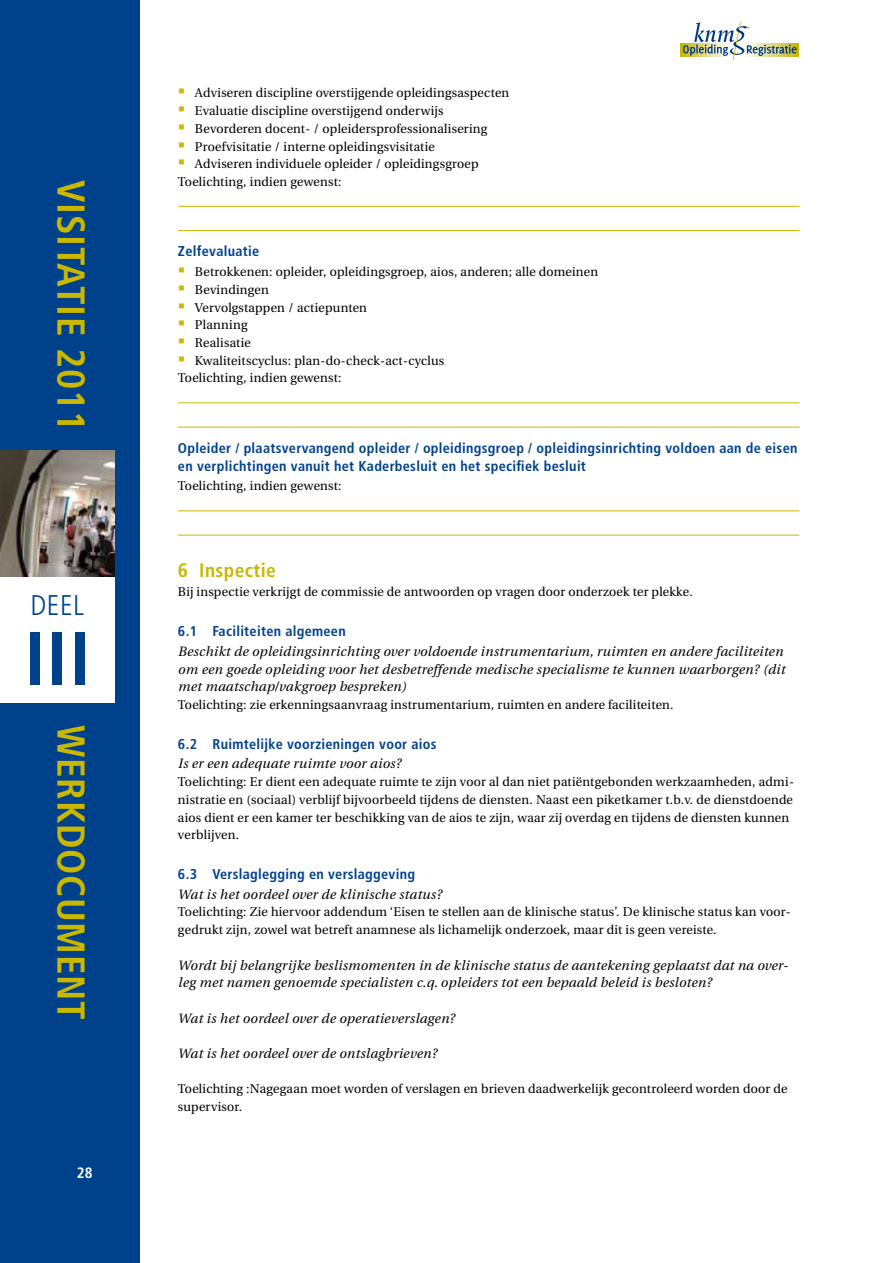
<style>
.page{position:relative;width:893px;height:1263px;background:#fff}
.page>*{position:absolute;margin:0;border:0;box-sizing:border-box;transform-origin:0 0}
.t1{font:700 condensed 75px "Frutiger LT Std";color:#00418c}
.t2{font:700 condensed 39px "Frutiger LT Std";letter-spacing:.02em;color:#c9b700}
.t3{font:300 condensed 28.5px "Frutiger LT Std";color:#00418c}
.t4{font:700 condensed 19.5px "Frutiger LT Std";letter-spacing:.02em;color:#c9b700}
.t5{font:16.5px/17.7px "Utopia Headline";letter-spacing:.015em;color:#000}
.t6{font:700 condensed 15px "Frutiger LT Std";color:#fff}
.t7{font:700 condensed 14.25px/17.7px "Frutiger LT Std";letter-spacing:.02em;color:#00418c}
.t8{font:italic 13.5px/17.7px "Utopia";letter-spacing:.02em;color:#000}
</style>
<div class="page">
<div style="left:680px;top:44px;width:50px;height:12px;background:#c4b700"></div>
<div style="left:742px;top:44px;width:57px;height:12px;background:#c5b800"></div>
<svg style="left:683px;top:22px;width:114px;height:38px"></svg>
<div style="left:0;top:0;width:140px;height:1263px;background:#00418c"></div>
<div style="left:0;top:576px;width:115px;height:126px;background:#fff"></div>
<img style="left:0;top:450px;width:115px;height:126px">
<hr style="left:178px;top:206px;width:621px;height:1px;background:#c9b700">
<hr style="left:178px;top:230px;width:621px;height:1px;background:#c9b700">
<hr style="left:178px;top:402px;width:621px;height:1px;background:#c9b700">
<hr style="left:178px;top:427px;width:621px;height:1px;background:#c9b700">
<hr style="left:178px;top:510px;width:621px;height:1px;background:#c9b700">
<hr style="left:178px;top:535px;width:621px;height:1px;background:#c9b700">
<h2 class="t2" style="left:94px;top:180px;width:253px;rotate:90deg">Visitatie 2011</h2>
<h3 class="t3" style="left:30px;top:589px;width:55px">Deel</h3>
<h1 class="t1" style="left:25px;top:614px;width:67px">III</h1>
<h2 class="t2" style="left:94px;top:725px;width:297px;rotate:90deg">werkdocument</h2>
<p class="t6" style="left:77px;top:1164px;width:17px">28</p>
<p class="t5" style="left:195px;top:84px;width:316px">Adviseren discipline overstijgende opleidingsaspecten</p>
<p class="t5" style="left:195px;top:102px;width:250px">Evaluatie discipline overstijgend onderwijs</p>
<p class="t5" style="left:195px;top:120px;width:294px">Bevorderen docent- / opleidersprofessionalisering</p>
<p class="t5" style="left:195px;top:138px;width:241px">Proefvisitatie / interne opleidingsvisitatie</p>
<p class="t5" style="left:195px;top:155px;width:285px">Adviseren individuele opleider / opleidingsgroep</p>
<p class="t5" style="left:178px;top:173px;width:165px">Toelichting, indien gewenst:</p>
<p class="t7" style="left:178px;top:243px;width:83px">Zelfevaluatie</p>
<p class="t5" style="left:195px;top:263px;width:405px">Betrokkenen: opleider, opleidingsgroep, aios, anderen; alle domeinen</p>
<p class="t5" style="left:195px;top:281px;width:75px">Bevindingen</p>
<p class="t5" style="left:195px;top:299px;width:173px">Vervolgstappen / actiepunten</p>
<p class="t5" style="left:195px;top:316px;width:54px">Planning</p>
<p class="t5" style="left:195px;top:334px;width:57px">Realisatie</p>
<p class="t5" style="left:195px;top:352px;width:251px">Kwaliteitscyclus: plan-do-check-act-cyclus</p>
<p class="t5" style="left:178px;top:369px;width:165px">Toelichting, indien gewenst:</p>
<p class="t7" style="left:178px;top:439px;width:621px">Opleider / plaatsvervangend opleider / opleidingsgroep / opleidingsinrichting voldoen aan de eisen en verplichtingen vanuit het Kaderbesluit en het specifiek besluit</p>
<p class="t5" style="left:178px;top:477px;width:165px">Toelichting, indien gewenst:</p>
<p class="t4" style="left:178px;top:558px;width:100px">6 Inspectie</p>
<p class="t5" style="left:178px;top:583px;width:516px">Bij inspectie verkrijgt de commissie de antwoorden op vragen door onderzoek ter plekke.</p>
<p class="t7" style="left:178px;top:622px;width:169px">6.1 Faciliteiten algemeen</p>
<p class="t8" style="left:178px;top:643px;width:609px">Beschikt de opleidingsinrichting over voldoende instrumentarium, ruimten en andere faciliteiten om een goede opleiding voor het desbetreffende medische specialisme te kunnen waarborgen? (dit met maatschap/vakgroep bespreken)</p>
<p class="t5" style="left:178px;top:696px;width:497px">Toelichting: zie erkenningsaanvraag instrumentarium, ruimten en andere faciliteiten.</p>
<p class="t7" style="left:178px;top:735px;width:260px">6.2 Ruimtelijke voorzieningen voor aios</p>
<p class="t8" style="left:178px;top:755px;width:225px">Is er een adequate ruimte voor aios?</p>
<p class="t5" style="left:178px;top:773px;width:617px">Toelichting: Er dient een adequate ruimte te zijn voor al dan niet patiëntgebonden werkzaamheden, admi&shy;nistratie en (sociaal) verblijf bijvoorbeeld tijdens de diensten. Naast een piketkamer t.b.v. de dienstdoende aios dient er een kamer ter beschikking van de aios te zijn, waar zij overdag en tijdens de diensten kunnen verblijven.</p>
<p class="t7" style="left:178px;top:865px;width:239px">6.3 Verslaglegging en verslaggeving</p>
<p class="t8" style="left:178px;top:885px;width:265px">Wat is het oordeel over de klinische status?</p>
<p class="t5" style="left:178px;top:903px;width:614px">Toelichting: Zie hiervoor addendum ‘Eisen te stellen aan de klinische status’. De klinische status kan voor&shy;gedrukt zijn, zowel wat betreft anamnese als lichamelijk onderzoek, maar dit is geen vereiste.</p>
<p class="t8" style="left:178px;top:956px;width:612px">Wordt bij belangrijke beslismomenten in de klinische status de aantekening geplaatst dat na over&shy;leg met namen genoemde specialisten c.q. opleiders tot een bepaald beleid is besloten?</p>
<p class="t8" style="left:178px;top:1009px;width:279px">Wat is het oordeel over de operatieverslagen?</p>
<p class="t8" style="left:178px;top:1045px;width:261px">Wat is het oordeel over de ontslagbrieven?</p>
<p class="t5" style="left:178px;top:1080px;width:611px">Toelichting :Nagegaan moet worden of verslagen en brieven daadwerkelijk gecontroleerd worden door de supervisor.</p>
</div>
